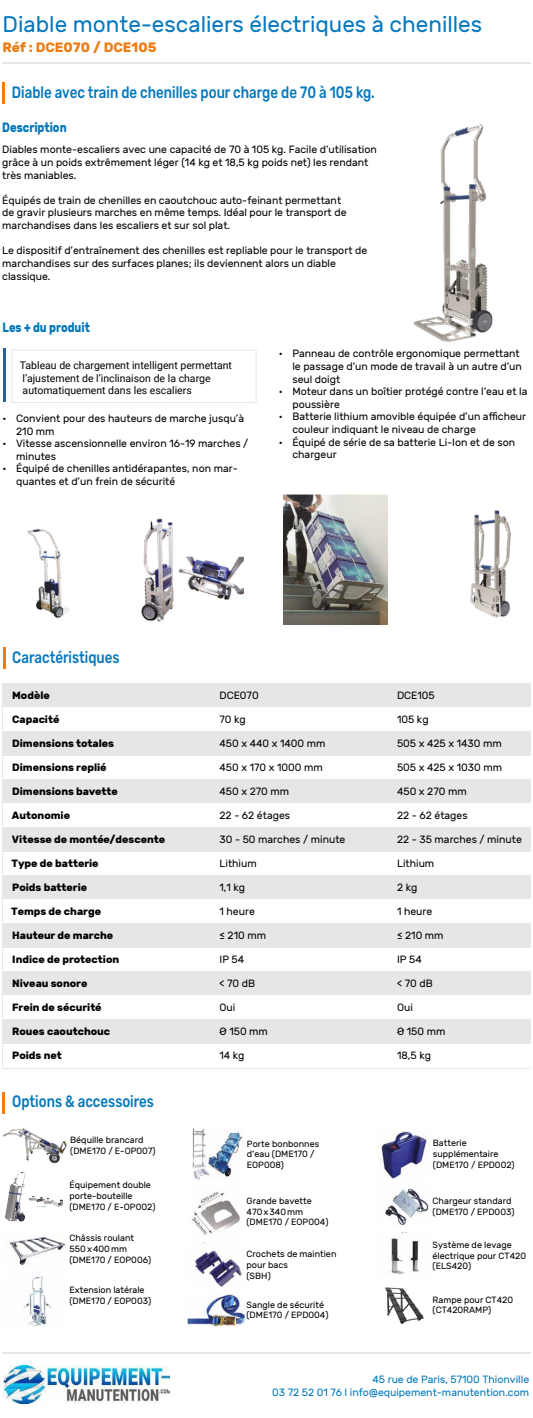
<style>
.page{position:relative;width:533px;height:1418px;background:#fff}
.page>*{position:absolute;margin:0;border:0;box-sizing:border-box;transform-origin:0 0}
.t1{font:22.5px "Rubik";color:#0578be}
.t2{font:500 16.5px "Rubik";color:#0578be;scale:.81 1}
.t3{font:700 13.5px "Rubik";color:#0578be;scale:.81 1}
.t4{font:700 13.5px "Rubik";color:#ef7c12}
.t5{font:10.5px/12.6px "Rubik";color:#000}
.t6{font:700 10.5px "Rubik";color:#000}
.t7{font:10.5px/12.6px "Roboto";color:#000}
.t8{font:10.5px/12.6px "Rubik";color:#0078be;text-align:right}
.t9{font:9px/10.8px "Rubik";color:#000}
</style>
<div class="page">
<hr style="left:2px;top:82px;width:3px;height:22px;background:#ef7c12">
<hr style="left:3px;top:349px;width:3px;height:53px;background:#295f9d">
<div style="left:11px;top:350px;width:245px;height:53px;border:1px solid #e6e6e6"></div>
<hr style="left:3px;top:647px;width:3px;height:22px;background:#ef7c12">
<div style="left:3px;top:683px;width:527px;height:24px;background:#e6e6e6"></div>
<div style="left:3px;top:731px;width:527px;height:24px;background:#e6e6e6"></div>
<div style="left:3px;top:779px;width:527px;height:24px;background:#e6e6e6"></div>
<div style="left:3px;top:827px;width:527px;height:24px;background:#e6e6e6"></div>
<div style="left:3px;top:875px;width:527px;height:24px;background:#e6e6e6"></div>
<div style="left:3px;top:923px;width:527px;height:24px;background:#e6e6e6"></div>
<div style="left:3px;top:971px;width:527px;height:24px;background:#e6e6e6"></div>
<div style="left:3px;top:1019px;width:527px;height:24px;background:#e6e6e6"></div>
<hr style="left:2px;top:1091px;width:3px;height:22px;background:#ef7c12">
<hr style="left:3px;top:63px;width:528px;height:1px;background:#e6e6e6">
<hr style="left:2px;top:1352px;width:528px;height:1px;background:#e6e6e6">
<img style="left:413px;top:124px;width:80px;height:218px">
<img style="left:470px;top:510px;width:41px;height:108px">
<img style="left:27px;top:528px;width:43px;height:90px">
<img style="left:283px;top:494px;width:104px;height:131px">
<img style="left:141px;top:518px;width:102px;height:104px">
<img style="left:4px;top:1365px;width:165px;height:38px">
<img style="left:3px;top:1128px;width:64px;height:35px">
<img style="left:5px;top:1172px;width:58px;height:50px">
<img style="left:10px;top:1236px;width:56px;height:30px">
<img style="left:23px;top:1276px;width:29px;height:50px">
<img style="left:192px;top:1192px;width:48px;height:43px">
<img style="left:195px;top:1242px;width:47px;height:44px">
<img style="left:187px;top:1294px;width:57px;height:32px">
<img style="left:385px;top:1188px;width:44px;height:38px">
<img style="left:385px;top:1287px;width:39px;height:37px">
<img style="left:376px;top:1127px;width:51px;height:52px">
<img style="left:391px;top:1238px;width:29px;height:36px">
<img style="left:192px;top:1127px;width:51px;height:53px">
<h1 class="t1" style="left:3px;top:12px;width:481px">Diable monte-escaliers électriques à chenilles</h1>
<p class="t4" style="left:3px;top:39px;width:155px">Réf : DCE070 / DCE105</p>
<h2 class="t2" style="left:12px;top:83px;width:449px">Diable avec train de chenilles pour charge de 70 à 105 kg.</h2>
<p class="t3" style="left:2px;top:119px;width:81px">Description</p>
<p class="t5" style="left:2px;top:144px;width:376px">Diables monte-escaliers avec une capacité de 70 à 105 kg. Facile d’utilisation grâce à un poids extrêmement léger (14 kg et 18,5 kg poids net) les rendant très maniables.</p>
<p class="t5" style="left:2px;top:194px;width:345px">Équipés de train de chenilles en caoutchouc auto-feinant permettant de gravir plusieurs marches en même temps. Idéal pour le transport de marchandises dans les escaliers et sur sol plat.</p>
<p class="t5" style="left:2px;top:245px;width:366px">Le dispositif d’entraînement des chenilles est repliable pour le transport de marchandises sur des surfaces planes; ils deviennent alors un diable classique.</p>
<p class="t3" style="left:2px;top:319px;width:109px">Les + du produit</p>
<p class="t7" style="left:20px;top:359px;width:214px">Tableau de chargement intelligent permettant l’ajustement de l’inclinaison de la charge automatiquement dans les escaliers</p>
<p class="t5" style="left:292px;top:348px;width:231px;text-indent:-14px">• Panneau de contrôle ergonomique permettant le passage d’un mode de travail à un autre d’un seul doigt</p>
<p class="t5" style="left:292px;top:385px;width:236px;text-indent:-14px">• Moteur dans un boîtier protégé contre l’eau et la poussière</p>
<p class="t5" style="left:292px;top:411px;width:235px;text-indent:-14px">• Batterie lithium amovible équipée d’un afficheur couleur indiquant le niveau de charge</p>
<p class="t5" style="left:292px;top:436px;width:224px;text-indent:-14px">• Équipé de série de sa batterie Li-Ion et de son chargeur</p>
<p class="t5" style="left:16px;top:412px;width:229px;text-indent:-14px">• Convient pour des hauteurs de marche jusqu’à<br>210 mm</p>
<p class="t5" style="left:16px;top:437px;width:233px;text-indent:-14px">• Vitesse ascensionnelle environ 16-19 marches / minutes</p>
<p class="t5" style="left:16px;top:463px;width:223px;text-indent:-14px">• Équipé de chenilles antidérapantes, non mar&shy;quantes et d’un frein de sécurité</p>
<h2 class="t2" style="left:12px;top:647px;width:134px">Caractéristiques</h2>
<p class="t6" style="left:12px;top:689px;width:39px">Modèle</p>
<p class="t5" style="left:219px;top:689px;width:41px">DCE070</p>
<p class="t5" style="left:397px;top:689px;width:39px">DCE105</p>
<p class="t6" style="left:12px;top:713px;width:49px">Capacité</p>
<p class="t5" style="left:219px;top:713px;width:28px">70 kg</p>
<p class="t5" style="left:397px;top:713px;width:33px">105 kg</p>
<p class="t6" style="left:12px;top:761px;width:96px">Dimensions replié</p>
<p class="t5" style="left:219px;top:761px;width:105px">450 x 170 x 1000 mm</p>
<p class="t5" style="left:397px;top:761px;width:106px">505 x 425 x 1030 mm</p>
<p class="t6" style="left:12px;top:737px;width:103px">Dimensions totales</p>
<p class="t5" style="left:219px;top:737px;width:107px">450 x 440 x 1400 mm</p>
<p class="t5" style="left:397px;top:737px;width:106px">505 x 425 x 1430 mm</p>
<p class="t6" style="left:12px;top:785px;width:107px">Dimensions bavette</p>
<p class="t5" style="left:219px;top:785px;width:71px">450 x 270 mm</p>
<p class="t5" style="left:397px;top:785px;width:71px">450 x 270 mm</p>
<p class="t6" style="left:12px;top:809px;width:60px">Autonomie</p>
<p class="t5" style="left:219px;top:809px;width:72px">22 - 62 étages</p>
<p class="t5" style="left:397px;top:809px;width:72px">22 - 62 étages</p>
<p class="t6" style="left:11px;top:857px;width:89px">Type de batterie</p>
<p class="t5" style="left:219px;top:857px;width:39px">Lithium</p>
<p class="t5" style="left:397px;top:857px;width:39px">Lithium</p>
<p class="t6" style="left:12px;top:833px;width:155px">Vitesse de montée/descente</p>
<p class="t5" style="left:219px;top:833px;width:127px">30 - 50 marches / minute</p>
<p class="t5" style="left:397px;top:833px;width:126px">22 - 35 marches / minute</p>
<p class="t6" style="left:12px;top:881px;width:77px">Poids batterie</p>
<p class="t5" style="left:219px;top:881px;width:27px">1,1 kg</p>
<p class="t5" style="left:397px;top:881px;width:22px">2 kg</p>
<p class="t6" style="left:11px;top:905px;width:91px">Temps de charge</p>
<p class="t5" style="left:219px;top:905px;width:37px">1 heure</p>
<p class="t5" style="left:397px;top:905px;width:37px">1 heure</p>
<p class="t6" style="left:12px;top:953px;width:108px">Indice de protection</p>
<p class="t5" style="left:219px;top:953px;width:26px">IP 54</p>
<p class="t5" style="left:397px;top:953px;width:26px">IP 54</p>
<p class="t6" style="left:12px;top:929px;width:102px">Hauteur de marche</p>
<p class="t5" style="left:219px;top:929px;width:48px">≤ 210 mm</p>
<p class="t5" style="left:397px;top:929px;width:48px">≤ 210 mm</p>
<p class="t6" style="left:12px;top:977px;width:77px">Niveau sonore</p>
<p class="t5" style="left:219px;top:977px;width:37px">&lt; 70 dB</p>
<p class="t5" style="left:397px;top:977px;width:37px">&lt; 70 dB</p>
<p class="t6" style="left:12px;top:1001px;width:91px">Frein de sécurité</p>
<p class="t5" style="left:219px;top:1001px;width:17px">Oui</p>
<p class="t5" style="left:397px;top:1001px;width:17px">Oui</p>
<p class="t6" style="left:12px;top:1025px;width:100px">Roues caoutchouc</p>
<p class="t5" style="left:219px;top:1025px;width:50px">Ø 150 mm</p>
<p class="t5" style="left:397px;top:1025px;width:50px">Ø 150 mm</p>
<p class="t6" style="left:12px;top:1049px;width:51px">Poids net</p>
<p class="t5" style="left:219px;top:1049px;width:27px">14 kg</p>
<p class="t5" style="left:397px;top:1049px;width:35px">18,5 kg</p>
<h2 class="t2" style="left:12px;top:1092px;width:176px">Options &amp; accessoires</h2>
<p class="t9" style="left:70px;top:1134px;width:87px">Béquille brancard (DME170 / E-OP007)</p>
<p class="t9" style="left:69px;top:1179px;width:87px">Équipement double porte-bouteille (DME170 / E-OP002)</p>
<p class="t9" style="left:69px;top:1233px;width:83px">Châssis roulant<br>550x400mm (DME170 / EOP006)</p>
<p class="t9" style="left:69px;top:1284px;width:83px">Extension latérale (DME170 / EOP003)</p>
<p class="t9" style="left:247px;top:1138px;width:74px">Porte bonbonnes d’eau (DME170 /<br>EOP008)</p>
<p class="t9" style="left:246px;top:1195px;width:83px">Grande bavette<br>470x340mm (DME170 / EOP004)</p>
<p class="t9" style="left:246px;top:1248px;width:91px">Crochets de maintien pour bacs<br>(SBH)</p>
<p class="t9" style="left:246px;top:1299px;width:83px">Sangle de sécurité (DME170 / EPD004)</p>
<p class="t9" style="left:433px;top:1138px;width:83px">Batterie supplémentaire (DME170 / EPD002)</p>
<p class="t9" style="left:432px;top:1196px;width:83px">Chargeur standard (DME170 / EPD003)</p>
<p class="t9" style="left:432px;top:1239px;width:95px">Système de levage électrique pour CT420 (ELS420)</p>
<p class="t9" style="left:432px;top:1294px;width:82px">Rampe pour CT420 (CT420RAMP)</p>
<p class="t8" style="left:272px;top:1373px;width:258px">45 rue de Paris, 57100 Thionville<br>03 72 52 01 76 I info@equipement-manutention.com</p>
</div>
